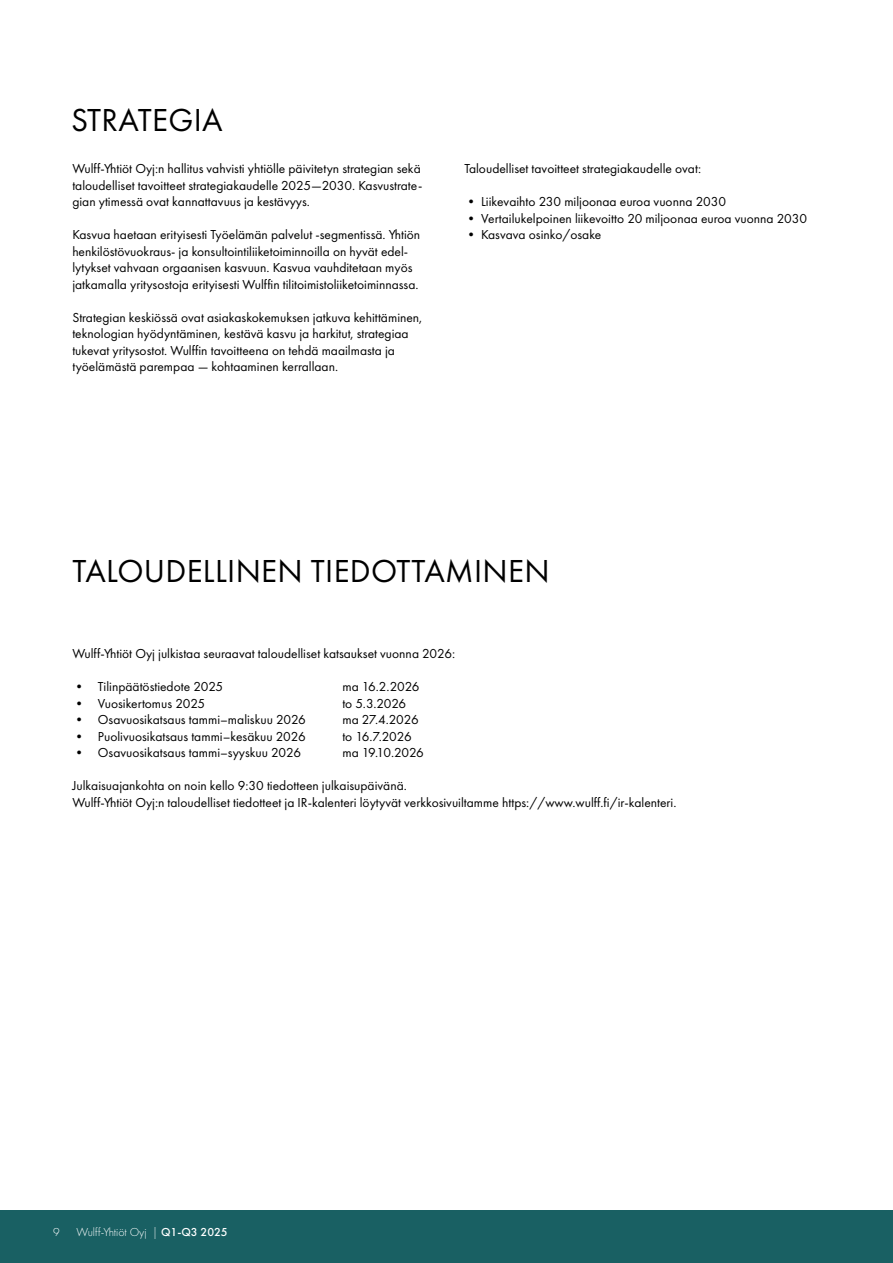
<style>
.page{position:relative;width:893px;height:1263px;background:#fff}
.page>*{position:absolute;margin:0;border:0;box-sizing:border-box;transform-origin:0 0}
.t1{font:33px "Futura PT";letter-spacing:.01em;color:#000}
.t2{font:13.5px/16.5px "Futura PT";color:#000}
.t3{font:13.5px "Futura PT";letter-spacing:-.03em;color:#000}
.t4{font:300 12px "Futura PT";color:#fff}
.s1{font-weight:500}
</style>
<div class="page">
<div style="left:0;top:1211px;width:893px;height:52px;background:#196063"></div>
<p class="t1" style="left:71px;top:101px;width:153px">STRATEGIA</p>
<p class="t2" style="left:72px;top:160px;width:351px;text-align:justify">Wulff-Yhtiöt Oyj:n hallitus vahvisti yhtiölle päivitetyn strategian sekä taloudelliset tavoitteet strategiakaudelle 2025—2030. Kasvustrate&shy;gian ytimessä ovat kannattavuus ja kestävyys.</p>
<p class="t2" style="left:72px;top:226px;width:349px">Kasvua haetaan erityisesti Työelämän palvelut -segmentissä. Yhtiön henkilöstövuokraus- ja konsultointiliiketoiminnoilla on hyvät edel&shy;lytykset vahvaan orgaanisen kasvuun. Kasvua vauhditetaan myös jatkamalla yritysostoja erityisesti Wulffin tilitoimistoliiketoiminnassa.</p>
<p class="t2" style="left:72px;top:309px;width:351px">Strategian keskiössä ovat asiakaskokemuksen jatkuva kehittäminen, teknologian hyödyntäminen, kestävä kasvu ja harkitut, strategiaa tukevat yritysostot. Wulffin tavoitteena on tehdä maailmasta ja työelämästä parempaa — kohtaaminen kerrallaan.</p>
<p class="t2" style="left:464px;top:160px;width:238px">Taloudelliset tavoitteet strategiakaudelle ovat:</p>
<p class="t2" style="left:464px;top:193px;width:263px">• Liikevaihto 230 miljoonaa euroa vuonna 2030</p>
<p class="t2" style="left:464px;top:210px;width:344px">• Vertailukelpoinen liikevoitto 20 miljoonaa euroa vuonna 2030</p>
<p class="t2" style="left:464px;top:226px;width:138px">• Kasvava osinko/osake</p>
<p class="t1" style="left:73px;top:552px;width:479px">TALOUDELLINEN TIEDOTTAMINEN</p>
<p class="t2" style="left:72px;top:645px;width:384px">Wulff-Yhtiöt Oyj julkistaa seuraavat taloudelliset katsaukset vuonna 2026:</p>
<p class="t2" style="left:72px;top:678px;width:152px">• Tilinpäätöstiedote 2025</p>
<p class="t2" style="left:342px;top:678px;width:79px">ma 16.2.2026</p>
<p class="t2" style="left:72px;top:695px;width:134px">• Vuosikertomus 2025</p>
<p class="t2" style="left:342px;top:695px;width:65px">to 5.3.2026</p>
<p class="t2" style="left:72px;top:711px;width:235px">• Osavuosikatsaus tammi–maliskuu 2026</p>
<p class="t2" style="left:342px;top:711px;width:78px">ma 27.4.2026</p>
<p class="t2" style="left:72px;top:728px;width:235px">• Puolivuosikatsaus tammi–kesäkuu 2026</p>
<p class="t2" style="left:342px;top:728px;width:71px">to 16.7.2026</p>
<p class="t2" style="left:72px;top:744px;width:230px">• Osavuosikatsaus tammi–syyskuu 2026</p>
<p class="t3" style="left:342px;top:745px;width:83px">ma 19.10.2026</p>
<p class="t2" style="left:72px;top:777px;width:336px">Julkaisuajankohta on noin kello 9:30 tiedotteen julkaisupäivänä.</p>
<p class="t2" style="left:72px;top:794px;width:606px">Wulff-Yhtiöt Oyj:n taloudelliset tiedotteet ja IR-kalenteri löytyvät verkkosivuiltamme https://www.wulff.fi/ir-kalenteri.</p>
<p class="t4" style="left:53px;top:1225px;width:8px">9</p>
<p class="t4" style="left:77px;top:1225px;width:152px">Wulff-Yhtiöt Oyj | <span class="s1">Q1-Q3 2025</span></p>
</div>
